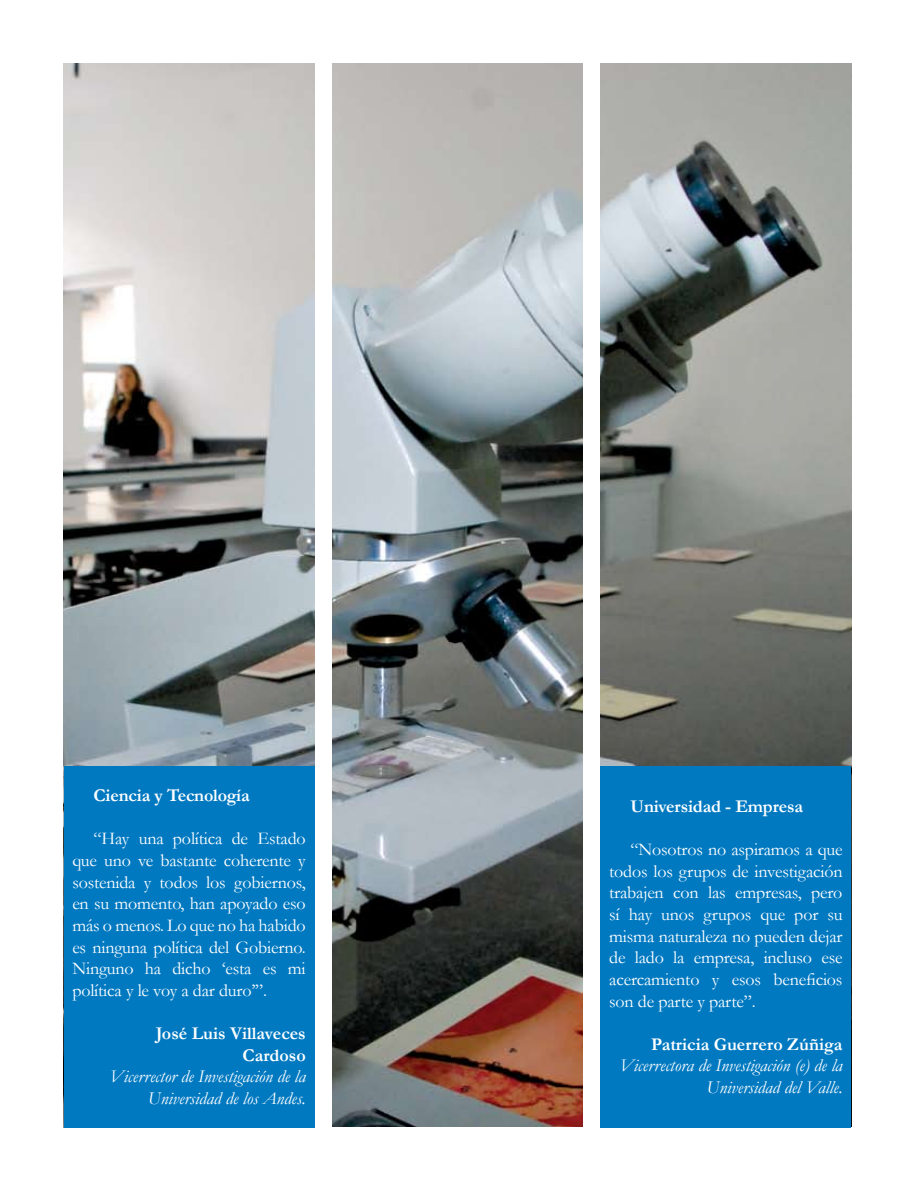
<style>
.page{position:relative;width:915px;height:1191px;background:#fff}
.page>*{position:absolute;margin:0;border:0;box-sizing:border-box;transform-origin:0 0}
.t1{font:18px/21.6px "Garamond";letter-spacing:-.01em;color:#fff;text-align:justify}
.t2{font:italic 18px/21.6px "Garamond";color:#fff;text-align:right}
.t3{font:700 18px/21.6px "Garamond";color:#fff;text-align:right}
</style>
<div class="page">
<img style="left:64px;top:64px;width:250px;height:702px">
<div style="left:64px;top:766px;width:250px;height:361px;background:#0079c1"></div>
<img style="left:332px;top:63px;width:250px;height:1064px">
<img style="left:600px;top:63px;width:250px;height:703px">
<div style="left:600px;top:766px;width:250px;height:361px;background:#0079c1"></div>
<p class="t3" style="left:94px;top:785px;width:158px">Ciencia y Tecnología</p>
<p class="t1" style="left:72px;top:827px;width:235px;text-indent:21px">“Hay una política de Estado que uno ve bastante coherente y sostenida y todos los gobiernos, en su momento, han apoyado eso más o menos. Lo que no ha habido es ninguna política del Gobierno.<br>Ninguno ha dicho ‘esta es mi política y le voy a dar duro’”.</p>
<p class="t3" style="left:156px;top:1022px;width:151px">José Luis Villaveces<br>Cardoso</p>
<p class="t2" style="left:109px;top:1065px;width:198px">Vicerrector de Investigación de la<br>Universidad de los Andes.</p>
<p class="t3" style="left:630px;top:795px;width:174px">Universidad - Empresa</p>
<p class="t1" style="left:609px;top:838px;width:235px;text-indent:21px">“Nosotros no aspiramos a que todos los grupos de investigación trabajen con las empresas, pero sí hay unos grupos que por su misma naturaleza no pueden dejar de lado la empresa, incluso ese acercamiento y esos beneficios son de parte y parte”.</p>
<p class="t3" style="left:651px;top:1033px;width:193px">Patricia Guerrero Zúñiga</p>
<p class="t2" style="left:619px;top:1054px;width:225px">Vicerrectora de Investigación (e) de la<br>Universidad del Valle.</p>
</div>
